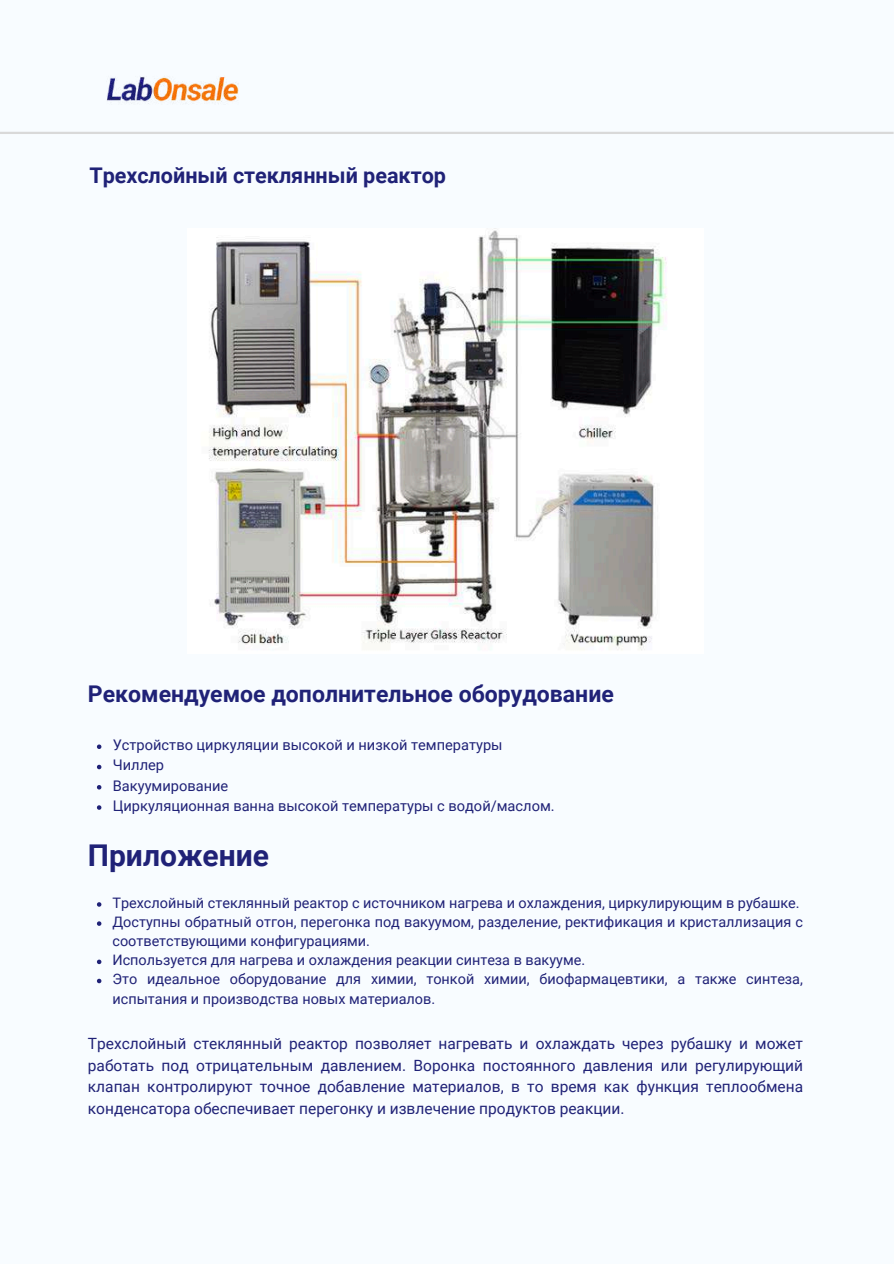
<style>
.page{position:relative;width:894px;height:1264px;background:#fff}
.page>*{position:absolute;margin:0;border:0;box-sizing:border-box;transform-origin:0 0}
.t1{font:700 30px "Roboto";color:#202277}
.t2{font:700 23.1px "Roboto";color:#202277}
.t3{font:700 21.6px "Roboto";color:#202277}
.t4{font:15.45px/21.5px "Roboto";color:#202277;text-align:justify}
.t5{font:14.55px/20.2px "Roboto";color:#202277}
.t6{font:14.4px/19px "Roboto";color:#202277}
</style>
<div class="page">
<div style="left:0;top:0;width:893px;height:1263px;background:#f8fcff"></div>
<hr style="left:0;top:132px;width:893px;height:2px;background:#d9d9d9">
<img style="left:107px;top:76px;width:132px;height:28px">
<svg style="left:97px;top:744px;width:4px;height:5px"></svg>
<svg style="left:97px;top:764px;width:4px;height:5px"></svg>
<svg style="left:97px;top:785px;width:4px;height:4px"></svg>
<svg style="left:97px;top:805px;width:4px;height:4px"></svg>
<img style="left:208px;top:230px;width:459px;height:420px">
<svg style="left:97px;top:902px;width:4px;height:4px"></svg>
<svg style="left:97px;top:921px;width:4px;height:4px"></svg>
<svg style="left:97px;top:959px;width:4px;height:5px"></svg>
<svg style="left:97px;top:978px;width:4px;height:5px"></svg>
<h3 class="t3" style="left:89px;top:163px;width:358px">Трехслойный стеклянный реактор</h3>
<h2 class="t2" style="left:88px;top:680px;width:527px">Рекомендуемое дополнительное оборудование</h2>
<p class="t5" style="left:113px;top:735px;width:443px">Устройство циркуляции высокой и низкой температуры Чиллер<br>Вакуумирование<br>Циркуляционная ванна высокой температуры с водой/маслом.</p>
<h1 class="t1" style="left:88px;top:837px;width:183px">Приложение</h1>
<p class="t6" style="left:112px;top:893px;width:691px">Трехслойный стеклянный реактор с источником нагрева и охлаждения, циркулирующим в рубашке.<br>Доступны обратный отгон, перегонка под вакуумом, разделение, ректификация и кристаллизация с соответствующими конфигурациями.<br>Используется для нагрева и охлаждения реакции синтеза в вакууме.<br>Это идеальное оборудование для химии, тонкой химии, биофармацевтики, а также синтеза, испытания и производства новых материалов.</p>
<p class="t4" style="left:88px;top:1033px;width:716px">Трехслойный стеклянный реактор позволяет нагревать и охлаждать через рубашку и может работать под отрицательным давлением. Воронка постоянного давления или регулирующий клапан контролируют точное добавление материалов, в то время как функция теплообмена конденсатора обеспечивает перегонку и извлечение продуктов реакции.</p>
</div>
